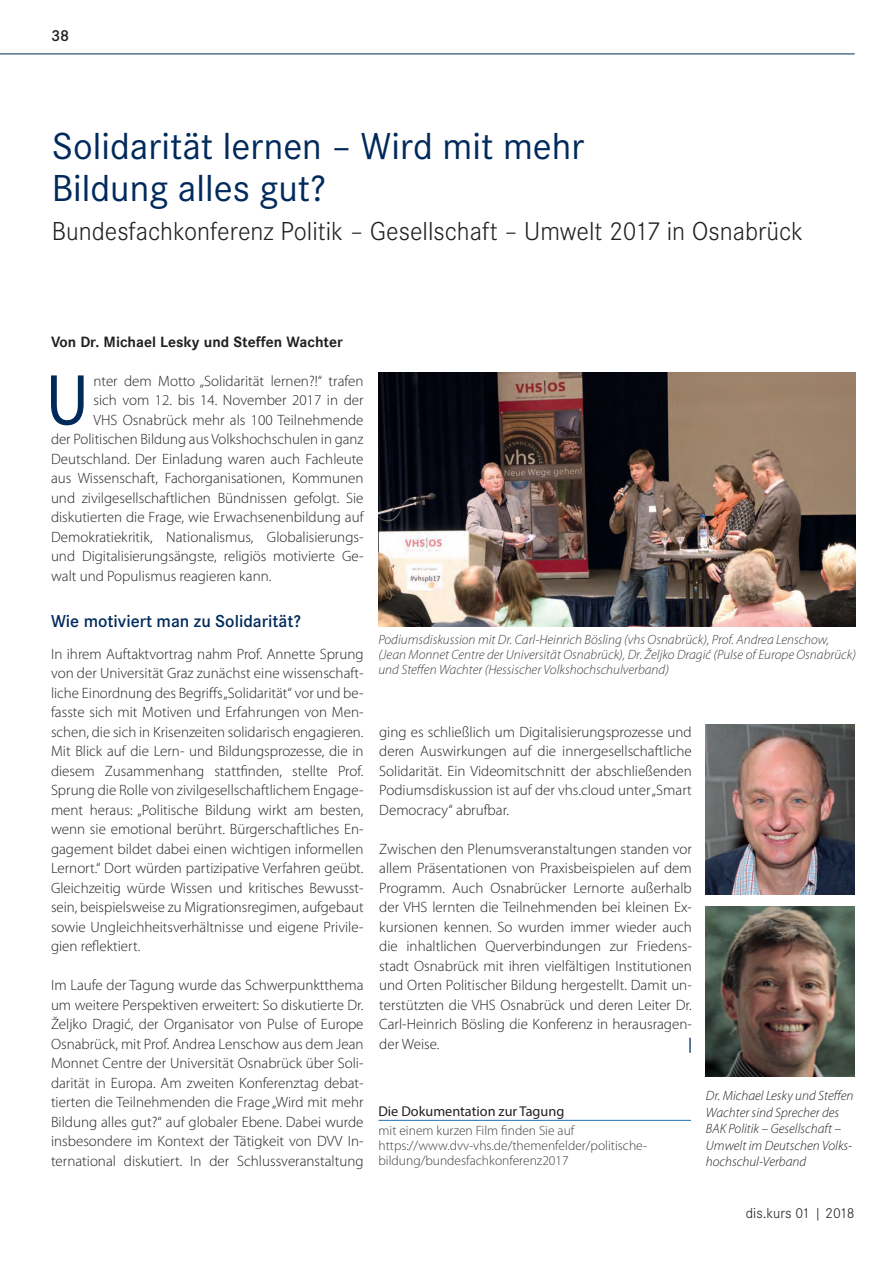
<style>
.page{position:relative;width:893px;height:1263px;background:#fff}
.page>*{position:absolute;margin:0;border:0;box-sizing:border-box;transform-origin:0 0}
._06A-Initial_normal{font:72.9px "Myriad Pro";color:#002a5c;scale:.9 1}
._01B-Headline{font:39px/42px "Corporate S";color:#002a5c}
._02B-Subline{font:300 27px "Corporate S";color:#231f20}
._03B-ZUE{font:600 18px "Corporate S";color:#002a5c}
.t1{font:600 16.5px "Corporate S";color:#231f20}
._01A-fliesstext{font:300 15px/19.5px "Myriad Pro";color:#231f20;text-align:justify}
._06A-Initial_normal-2{font:300 15px "Myriad Pro";color:#231f20}
._03A-Blocksatz{font:300 15px/19.5px "Myriad Pro";color:#231f20;text-align:justify}
.t2{font:300 15px "Corporate S";color:#231f20}
._03A-Blocksatz-2{font:700 15px "Corporate SBQ";color:#002a5c}
._04A-vonAutor{font:700 14.7px "Corporate SBQ";color:#231f20}
._05B-InfoZUE{font:14.25px "Myriad Pro";color:#231f20}
._02C-Bildbeschr{font:italic 300 13.5px/15px "Myriad Pro";color:#3e3e3f}
._01C-Autorenbeschr{font:italic 300 13.5px/16.5px "Myriad Pro";color:#231f20}
._04C-Infokasten{font:300 13.5px/15px "Myriad Pro";color:#3e3e3f}
</style>
<div class="page">
<hr style="left:0;top:54px;width:855px;height:1px;background:#002a5c">
<hr style="left:378px;top:1120px;width:313px;height:1px;background:#2073ae">
<img style="left:378px;top:372px;width:477px;height:254px">
<img style="left:706px;top:907px;width:149px;height:170px">
<img style="left:706px;top:724px;width:149px;height:170px">
<p class="t1" style="left:51px;top:26px;width:20px">38</p>
<p class="_01B-Headline" style="left:52px;top:126px;width:534px">Solidarität lernen – Wird mit mehr<br>Bildung alles gut?</p>
<p class="_02B-Subline" style="left:52px;top:216px;width:753px">Bundesfachkonferenz Politik – Gesellschaft – Umwelt 2017 in Osnabrück</p>
<p class="_04A-vonAutor" style="left:51px;top:332px;width:293px">Von Dr. Michael Lesky und Steffen Wachter</p>
<p class="_06A-Initial_normal" style="left:46px;top:355px;width:49px">U</p>
<p class="_06A-Initial_normal-2" style="left:93px;top:371px;width:272px">nter dem Motto „Solidarität lernen?!“ trafen</p>
<p class="_06A-Initial_normal-2" style="left:93px;top:391px;width:272px">sich vom 12. bis 14. November 2017 in der</p>
<p class="_06A-Initial_normal-2" style="left:93px;top:410px;width:272px">VHS Osnabrück mehr als 100 Teilnehmende</p>
<p class="_06A-Initial_normal-2" style="left:51px;top:430px;width:314px">der Politischen Bildung aus Volkshochschulen in ganz</p>
<p class="_06A-Initial_normal-2" style="left:51px;top:449px;width:314px">Deutschland. Der Einladung waren auch Fachleute</p>
<p class="_06A-Initial_normal-2" style="left:51px;top:469px;width:314px">aus Wissenschaft, Fachorganisationen, Kommunen</p>
<p class="_06A-Initial_normal-2" style="left:51px;top:488px;width:314px">und zivilgesellschaftlichen Bündnissen gefolgt. Sie</p>
<p class="_06A-Initial_normal-2" style="left:51px;top:508px;width:314px">diskutierten die Frage, wie Erwachsenenbildung auf</p>
<p class="_06A-Initial_normal-2" style="left:51px;top:527px;width:314px">Demokratiekritik, Nationalismus, Globalisierungs-</p>
<p class="_06A-Initial_normal-2" style="left:51px;top:547px;width:314px">und Digitalisierungsängste, religiös motivierte Ge-</p>
<p class="_06A-Initial_normal-2" style="left:51px;top:566px;width:222px">walt und Populismus reagieren kann.</p>
<p class="_03B-ZUE" style="left:51px;top:611px;width:252px">Wie motiviert man zu Solidarität?</p>
<p class="_01A-fliesstext" style="left:51px;top:644px;width:314px">In ihrem Auftaktvortrag nahm Prof. Annette Sprung von der Universität Graz zunächst eine wissenschaft&shy;liche Einordnung des Begriffs „Solidarität“ vor und be&shy;fasste sich mit Motiven und Erfahrungen von Men&shy;schen, die sich in Krisenzeiten solidarisch engagieren.<br>Mit Blick auf die Lern- und Bildungsprozesse, die in diesem Zusammenhang stattfinden, stellte Prof.<br>Sprung die Rolle von zivilgesellschaftlichem Engage&shy;ment heraus: „Politische Bildung wirkt am besten, wenn sie emotional berührt. Bürgerschaftliches En&shy;gagement bildet dabei einen wichtigen informellen Lernort.“ Dort würden partizipative Verfahren geübt.<br>Gleichzeitig würde Wissen und kritisches Bewusst&shy;sein, beispielsweise zu Migrationsregimen, aufgebaut sowie Ungleichheitsverhältnisse und eigene Privile&shy;gien reflektiert.</p>
<p class="_01A-fliesstext" style="left:51px;top:975px;width:314px">Im Laufe der Tagung wurde das Schwerpunktthema um weitere Perspektiven erweitert: So diskutierte Dr.<br>Željko Dragić, der Organisator von Pulse of Europe Osnabrück, mit Prof. Andrea Lenschow aus dem Jean Monnet Centre der Universität Osnabrück über Soli&shy;darität in Europa. Am zweiten Konferenztag debat&shy;tierten die Teilnehmenden die Frage „Wird mit mehr Bildung alles gut?“ auf globaler Ebene. Dabei wurde insbesondere im Kontext der Tätigkeit von DVV In&shy;ternational diskutiert. In der Schlussveranstaltung</p>
<p class="_02C-Bildbeschr" style="left:378px;top:632px;width:479px">Podiumsdiskussion mit Dr. Carl-Heinrich Bösling (vhs Osnabrück), Prof. Andrea Lenschow, (Jean Monnet Centre der Universität Osnabrück), Dr. Željko Dragić (Pulse of Europe Osnabrück) und Steffen Wachter (Hessischer Volkshochschulverband)</p>
<p class="_01A-fliesstext" style="left:379px;top:722px;width:314px">ging es schließlich um Digitalisierungsprozesse und deren Auswirkungen auf die innergesellschaftliche Solidarität. Ein Videomitschnitt der abschließenden Podiumsdiskussion ist auf der vhs.cloud unter „Smart Democracy“ abrufbar.</p>
<p class="_03A-Blocksatz" style="left:379px;top:839px;width:314px">Zwischen den Plenumsveranstaltungen standen vor allem Präsentationen von Praxisbeispielen auf dem Programm. Auch Osnabrücker Lernorte außerhalb der VHS lernten die Teilnehmenden bei kleinen Ex&shy;kursionen kennen. So wurden immer wieder auch die inhaltlichen Querverbindungen zur Friedens&shy;stadt Osnabrück mit ihren vielfältigen Institutionen und Orten Politischer Bildung hergestellt. Damit un&shy;terstützten die VHS Osnabrück und deren Leiter Dr.<br>Carl-Heinrich Bösling die Konferenz in herausragen&shy;der Weise.</p>
<p class="_03A-Blocksatz-2" style="left:688px;top:1034px;width:5px">|</p>
<p class="_05B-InfoZUE" style="left:378px;top:1102px;width:187px">Die Dokumentation zur Tagung</p>
<p class="_04C-Infokasten" style="left:378px;top:1123px;width:270px">mit einem kurzen Film finden Sie auf https://www.dvv-vhs.de/themenfelder/politische&shy;bildung/bundesfachkonferenz2017</p>
<p class="_01C-Autorenbeschr" style="left:706px;top:1087px;width:149px">Dr. Michael Lesky und Steffen<br>Wachter sind Sprecher des<br>BAK Politik – Gesellschaft –<br>Umwelt im Deutschen Volks&shy;hochschul-Verband</p>
<p class="t2" style="left:746px;top:1204px;width:110px">dis.kurs 01 | 2018</p>
</div>
